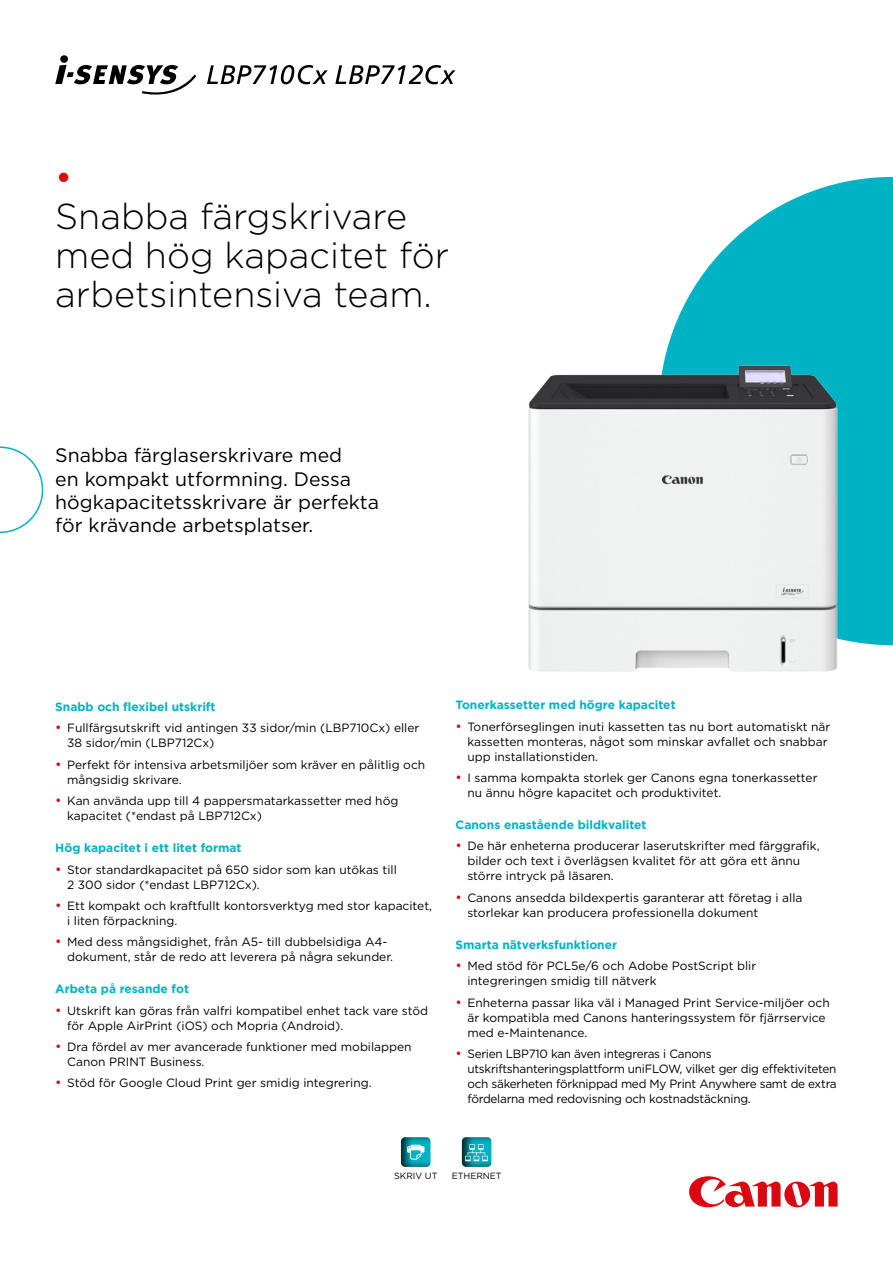
<style>
.page{position:relative;width:893px;height:1263px;background:#fff}
.page>*{position:absolute;margin:0;border:0;box-sizing:border-box;transform-origin:0 0}
.t1{font:300 36px/39px "Gotham";color:#000}
.t2{font:36px "Gotham";color:#db0812}
.t3{font:19.5px/23.4px "Gotham";color:#000}
.t4{font:12px/15px "Gotham";color:#000}
.t5{font:12px/15px "Gotham";letter-spacing:-.02em;color:#000}
.t6{font:700 12px "Gotham";color:#00b3c4}
.t7{font:9px "Gotham";color:#000}
.s1{font-size:13.5px;color:#db0812}
</style>
<div class="page">
<svg style="left:663px;top:177px;width:230px;height:468px;fill:#00b3c4"></svg>
<svg style="left:0;top:446px;width:43px;height:87px"></svg>
<img style="left:528px;top:365px;width:310px;height:306px">
<svg style="left:55px;top:55px;width:141px;height:40px"></svg>
<svg style="left:207px;top:65px;width:121px;height:19px"></svg>
<svg style="left:335px;top:65px;width:120px;height:19px"></svg>
<svg style="left:689px;top:1176px;width:149px;height:31px"></svg>
<div style="left:447px;top:1125px;width:57px;height:42px;background:#000;opacity:.8"></div>
<svg style="left:465px;top:1144px;width:23px;height:17px"></svg>
<div style="left:387px;top:1125px;width:56px;height:42px;background:#000;opacity:.8"></div>
<svg style="left:407px;top:1145px;width:17px;height:14px"></svg>
<h1 class="t2" style="left:55px;top:155px;width:19px">•</h1>
<h1 class="t1" style="left:55px;top:196px;width:395px">Snabba färgskrivare med hög kapacitet för arbetsintensiva team.</h1>
<h2 class="t3" style="left:55px;top:443px;width:325px">Snabba färglaserskrivare med<br>en kompakt utformning. Dessa högkapacitetsskrivare är perfekta för krävande arbetsplatser.</h2>
<p class="t6" style="left:55px;top:699px;width:162px">Snabb och flexibel utskrift</p>
<p class="t4" style="left:67px;top:720px;width:354px;text-indent:-12px"><span class="s1">•</span> Fullfärgsutskrift vid antingen 33 sidor/min (LBP710Cx) eller<br>38 sidor/min (LBP712Cx)</p>
<p class="t4" style="left:67px;top:757px;width:360px;text-indent:-12px"><span class="s1">•</span> Perfekt för intensiva arbetsmiljöer som kräver en pålitlig och mångsidig skrivare.</p>
<p class="t4" style="left:67px;top:793px;width:333px;text-indent:-12px"><span class="s1">•</span> Kan använda upp till 4 pappersmatarkassetter med hög kapacitet (*endast på LBP712Cx)</p>
<p class="t6" style="left:55px;top:840px;width:188px">Hög kapacitet i ett litet format</p>
<p class="t4" style="left:67px;top:861px;width:331px;text-indent:-12px"><span class="s1">•</span> Stor standardkapacitet på 650 sidor som kan utökas till<br>2 300 sidor (*endast LBP712Cx).</p>
<p class="t4" style="left:67px;top:898px;width:366px;text-indent:-12px"><span class="s1">•</span> Ett kompakt och kraftfullt kontorsverktyg med stor kapacitet, i liten förpackning.</p>
<p class="t4" style="left:67px;top:934px;width:327px;text-indent:-12px"><span class="s1">•</span> Med dess mångsidighet, från A5- till dubbelsidiga A4- dokument, står de redo att leverera på några sekunder.</p>
<p class="t6" style="left:55px;top:981px;width:135px">Arbeta på resande fot</p>
<p class="t4" style="left:67px;top:1003px;width:362px;text-indent:-12px"><span class="s1">•</span> Utskrift kan göras från valfri kompatibel enhet tack vare stöd för Apple AirPrint (iOS) och Mopria (Android).</p>
<p class="t4" style="left:67px;top:1039px;width:346px;text-indent:-12px"><span class="s1">•</span> Dra fördel av mer avancerade funktioner med mobilappen<br>Canon PRINT Business.</p>
<p class="t4" style="left:55px;top:1075px;width:318px"><span class="s1">•</span> Stöd för Google Cloud Print ger smidig integrering.</p>
<p class="t6" style="left:455px;top:697px;width:222px">Tonerkassetter med högre kapacitet</p>
<p class="t4" style="left:467px;top:719px;width:364px;text-indent:-12px"><span class="s1">•</span> Tonerförseglingen inuti kassetten tas nu bort automatiskt när kassetten monteras, något som minskar avfallet och snabbar upp installationstiden.</p>
<p class="t4" style="left:467px;top:770px;width:352px;text-indent:-12px"><span class="s1">•</span> I samma kompakta storlek ger Canons egna tonerkassetter nu ännu högre kapacitet och produktivitet.</p>
<p class="t6" style="left:455px;top:817px;width:193px">Canons enastående bildkvalitet</p>
<p class="t4" style="left:467px;top:838px;width:354px;text-indent:-12px"><span class="s1">•</span> De här enheterna producerar laserutskrifter med färggrafik, bilder och text i överlägsen kvalitet för att göra ett ännu större intryck på läsaren.</p>
<p class="t4" style="left:467px;top:890px;width:337px;text-indent:-12px"><span class="s1">•</span> Canons ansedda bildexpertis garanterar att företag i alla storlekar kan producera professionella dokument</p>
<p class="t6" style="left:455px;top:937px;width:163px">Smarta nätverksfunktioner</p>
<p class="t4" style="left:467px;top:958px;width:290px;text-indent:-12px"><span class="s1">•</span> Med stöd för PCL5e/6 och Adobe PostScript blir integreringen smidig till nätverk</p>
<p class="t4" style="left:467px;top:995px;width:364px;text-indent:-12px"><span class="s1">•</span> Enheterna passar lika väl i Managed Print Service-miljöer och är kompatibla med Canons hanteringssystem för fjärrservice med e-Maintenance.</p>
<p class="t5" style="left:467px;top:1046px;width:371px;text-indent:-12px"><span class="s1">•</span> Serien LBP710 kan även integreras i Canons utskriftshanteringsplattform uniFLOW, vilket ger dig effektiviteten och säkerheten förknippad med My Print Anywhere samt de extra fördelarna med redovisning och kostnadstäckning.</p>
<p class="t7" style="left:394px;top:1169px;width:45px">SKRIV UT</p>
<p class="t7" style="left:452px;top:1170px;width:52px">ETHERNET</p>
</div>
